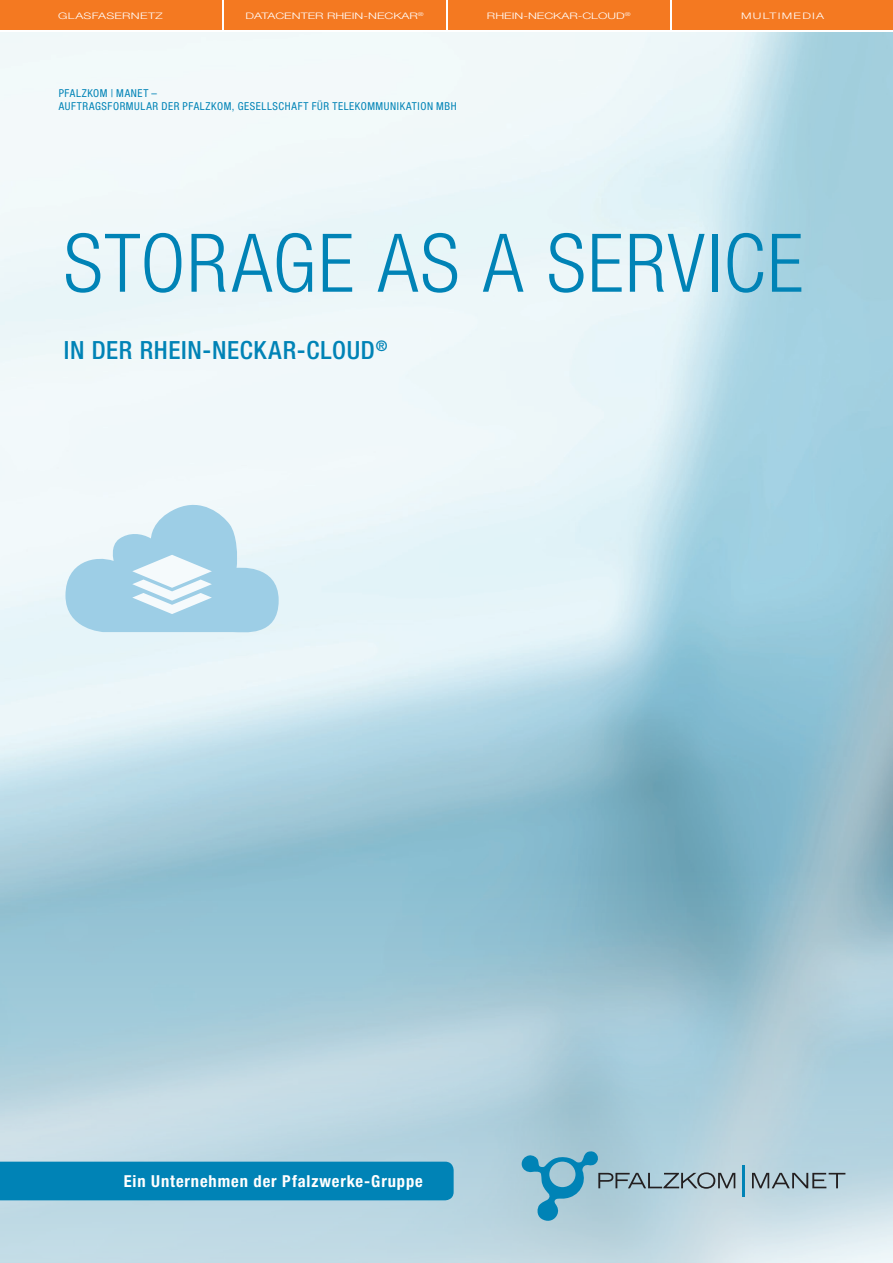
<style>
.page{position:relative;width:893px;height:1263px;background:#fff}
.page>*{position:absolute;margin:0;border:0;box-sizing:border-box;transform-origin:0 0}
.t1{font:300 condensed 81px "Helvetica Neue LT Std";letter-spacing:.025em;color:#0083b6}
.t2{font:500 condensed 25.05px "Helvetica Neue LT Std";letter-spacing:.025em;color:#0083b6}
.t3{font:700 condensed 16.5px "Helvetica Neue LT Std";letter-spacing:.055em;color:#fff}
.t4{font:condensed 10.95px/13px "Helvetica Neue LT Std";letter-spacing:.055em;color:#0083b6}
.t5{font:300 9px "Helvetica Neue LT Std";color:#fff;scale:1.4 1}
.t6{font:300 9px "Helvetica Neue LT Std";letter-spacing:.02em;color:#fff;scale:1.4 1}
.t7{font:300 9px "Helvetica Neue LT Std";letter-spacing:.1em;color:#fff;scale:1.4 1}
</style>
<div class="page">
<img style="left:0;top:33px;width:893px;height:831px">
<svg style="left:0;top:864px;width:893px;height:399px;background:#a8cbd9"></svg>
<div style="left:0;top:0;width:221px;height:30px;background:#f47921"></div>
<div style="left:224px;top:0;width:221px;height:30px;background:#f47921"></div>
<div style="left:448px;top:0;width:221px;height:30px;background:#f47921"></div>
<div style="left:672px;top:0;width:221px;height:30px;background:#f47921"></div>
<svg style="left:65px;top:497px;width:214px;height:141px"></svg>
<svg style="left:521px;top:1151px;width:324px;height:71px;background:#a2c4d1"></svg>
<div style="left:0;top:1162px;width:454px;height:38px;background:#0083b6"></div>
<p class="t6" style="left:58px;top:10px;width:76px">GLASFASERNETZ</p>
<p class="t5" style="left:246px;top:10px;width:129px">DATACENTER RHEIN-NECKAR<sup>®</sup></p>
<p class="t5" style="left:487px;top:10px;width:104px">RHEIN-NECKAR-CLOUD<sup>®</sup></p>
<p class="t7" style="left:741px;top:10px;width:61px">MULTIMEDIA</p>
<p class="t4" style="left:59px;top:87px;width:399px">PFALZKOM | MANET –<br>AUFTRAGSFORMULAR DER PFALZKOM, GESELLSCHAFT FÜR TELEKOMMUNIKATION MBH</p>
<h1 class="t1" style="left:64px;top:217px;width:741px">STORAGE AS A SERVICE</h1>
<h2 class="t2" style="left:64px;top:335px;width:325px">IN DER RHEIN-NECKAR-CLOUD<sup>®</sup></h2>
<h3 class="t3" style="left:124px;top:1171px;width:300px">Ein Unternehmen der Pfalzwerke-Gruppe</h3>
</div>
